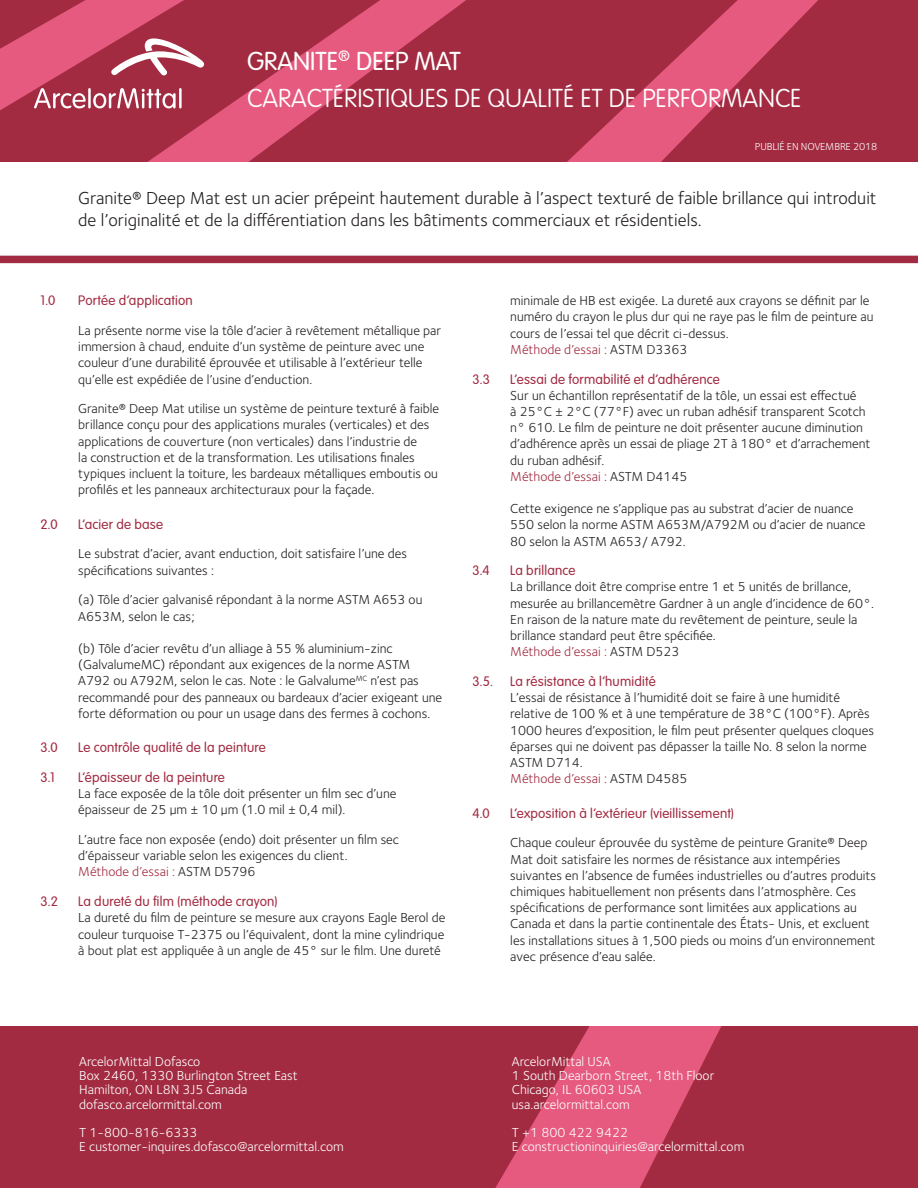
<style>
.page{position:relative;width:918px;height:1188px;background:#a22b41}
.page>*{position:absolute;margin:0;border:0;box-sizing:border-box;transform-origin:0 0}
.t1{font:100 25.5px "VAG Rounded";color:#fff}
.t2{font:300 25.5px "VAG Rounded";color:#fff}
.Body{font:18px/21.6px "Foundry Sterling";color:#231f20}
.subtitle{font:13.5px/16.2px "Foundry Sterling";color:#231f20}
.Body-2{font:13.5px/16.2px "Foundry Sterling";color:#231f20}
.t3{font:13.5px "Foundry Sterling";color:#fff}
.subtitle-2{font:300 13.5px "VAG Rounded";letter-spacing:.015em;color:#a22b41}
.Body-3{font:300 13.5px "VAG Rounded";letter-spacing:.015em;color:#a22b41}
.Captions{font:10.5px "Foundry Sterling";letter-spacing:-.015em;color:#fff}
.s1{font-family:"VAG Rounded";font-weight:300;color:#a22b41}
.s2{color:#a22b41}
</style>
<div class="page">
<svg style="left:495px;top:1026px;width:227px;height:162px;fill:#e55a7e"></svg>
<svg style="left:567px;top:0;width:251px;height:162px"></svg>
<svg style="left:0;top:0;width:466px;height:162px"></svg>
<div style="left:0;top:162px;width:918px;height:864px;background:#fff"></div>
<svg style="left:111px;top:38px;width:93px;height:37px"></svg>
<hr style="left:88px;top:88px;width:3px;height:20px;background:#fff">
<svg style="left:34px;top:88px;width:52px;height:20px"></svg>
<hr style="left:179px;top:88px;width:3px;height:20px;background:#fff">
<svg style="left:93px;top:88px;width:83px;height:20px"></svg>
<div style="left:0;top:256px;width:918px;height:7px;background:#a22b41"></div>
<p class="t2" style="left:247px;top:46px;width:215px">GRANITE<sup>®</sup> DEEP MAT</p>
<p class="t1" style="left:247px;top:84px;width:556px">CARACTÉRISTIQUES DE QUALITÉ ET DE PERFORMANCE</p>
<p class="Captions" style="left:755px;top:141px;width:124px">PUBLIÉ EN NOVEMBRE 2018</p>
<p class="Body" style="left:78px;top:187px;width:800px">Granite® Deep Mat est un acier prépeint hautement durable à l’aspect texturé de faible brillance qui introduit de l’originalité et de la différentiation dans les bâtiments commerciaux et résidentiels.</p>
<p class="subtitle-2" style="left:40px;top:293px;width:16px">1.0</p>
<p class="subtitle-2" style="left:78px;top:293px;width:116px">Portée d’application</p>
<p class="subtitle" style="left:78px;top:322px;width:364px">La présente norme vise la tôle d’acier à revêtement métallique par immersion à chaud, enduite d’un système de peinture avec une couleur d’une durabilité éprouvée et utilisable à l’extérieur telle qu’elle est expédiée de l’usine d’enduction.</p>
<p class="subtitle" style="left:78px;top:401px;width:362px">Granite® Deep Mat utilise un système de peinture texturé à faible brillance conçu pour des applications murales (verticales) et des applications de couverture (non verticales) dans l’industrie de<br>la construction et de la transformation. Les utilisations finales typiques incluent la toiture, les bardeaux métalliques emboutis ou profilés et les panneaux architecturaux pour la façade.</p>
<p class="subtitle-2" style="left:40px;top:516px;width:19px">2.0</p>
<p class="subtitle-2" style="left:78px;top:516px;width:86px">L’acier de base</p>
<p class="subtitle" style="left:78px;top:546px;width:330px">Le substrat d’acier, avant enduction, doit satisfaire l’une des spécifications suivantes :</p>
<p class="subtitle" style="left:78px;top:592px;width:346px">(a) Tôle d’acier galvanisé répondant à la norme ASTM A653 ou<br>A653M, selon le cas;</p>
<p class="subtitle" style="left:78px;top:640px;width:365px">(b) Tôle d’acier revêtu d’un alliage à 55 % aluminium-zinc (GalvalumeMC) répondant aux exigences de la norme ASTM A792 ou A792M, selon le cas. Note : le Galvalume<sup>MC</sup> n’est pas recommandé pour des panneaux ou bardeaux d’acier exigeant une forte déformation ou pour un usage dans des fermes à cochons.</p>
<p class="subtitle-2" style="left:40px;top:740px;width:19px">3.0</p>
<p class="subtitle-2" style="left:78px;top:740px;width:189px">Le contrôle qualité de la peinture</p>
<p class="subtitle-2" style="left:40px;top:769px;width:16px">3.1</p>
<p class="subtitle" style="left:78px;top:769px;width:320px"><span class="s1">L’épaisseur de la peinture<br></span>La face exposée de la tôle doit présenter un film sec d’une épaisseur de 25 μm ± 10 μm (1.0 mil ± 0,4 mil).</p>
<p class="subtitle" style="left:78px;top:832px;width:322px">L’autre face non exposée (endo) doit présenter un film sec d’épaisseur variable selon les exigences du client.<br><span class="s2">Méthode d’essai :</span> ASTM D5796</p>
<p class="subtitle-2" style="left:40px;top:894px;width:19px">3.2</p>
<p class="subtitle" style="left:78px;top:894px;width:369px"><span class="s1">La dureté du film (méthode crayon)<br></span>La dureté du film de peinture se mesure aux crayons Eagle Berol de couleur turquoise T-2375 ou l’équivalent, dont la mine cylindrique à bout plat est appliquée à un angle de 45° sur le film. Une dureté</p>
<p class="subtitle" style="left:510px;top:293px;width:365px">minimale de HB est exigée. La dureté aux crayons se définit par le numéro du crayon le plus dur qui ne raye pas le film de peinture au cours de l’essai tel que décrit ci-dessus.<br><span class="s2">Méthode d’essai :</span> ASTM D3363</p>
<p class="subtitle-2" style="left:472px;top:371px;width:19px">3.3</p>
<p class="subtitle" style="left:510px;top:371px;width:362px"><span class="s1">L’essai de formabilité et d’adhérence<br></span>Sur un échantillon représentatif de la tôle, un essai est effectué<br>à 25°C ± 2°C (77°F) avec un ruban adhésif transparent Scotch n° 610. Le film de peinture ne doit présenter aucune diminution d’adhérence après un essai de pliage 2T à 180° et d’arrachement du ruban adhésif.<br><span class="s2">Méthode d’essai :</span> ASTM D4145</p>
<p class="subtitle" style="left:510px;top:501px;width:357px">Cette exigence ne s’applique pas au substrat d’acier de nuance<br>550 selon la norme ASTM A653M/A792M ou d’acier de nuance<br>80 selon la ASTM A653/ A792.</p>
<p class="Body-3" style="left:472px;top:563px;width:19px">3.4</p>
<p class="Body-2" style="left:510px;top:563px;width:365px"><span class="s1">La brillance<br></span>La brillance doit être comprise entre 1 et 5 unités de brillance, mesurée au brillancemètre Gardner à un angle d’incidence de 60°.<br>En raison de la nature mate du revêtement de peinture, seule la brillance standard peut être spécifiée.<br><span class="s2">Méthode d’essai :</span> ASTM D523</p>
<p class="Body-3" style="left:472px;top:673px;width:22px">3.5.</p>
<p class="Body-2" style="left:510px;top:673px;width:365px"><span class="s1">La résistance à l’humidité<br></span>L’essai de résistance à l’humidité doit se faire à une humidité relative de 100 % et à une température de 38°C (100°F). Après 1000 heures d’exposition, le film peut présenter quelques cloques éparses qui ne doivent pas dépasser la taille No. 8 selon la norme ASTM D714.<br><span class="s2">Méthode d’essai :</span> ASTM D4585</p>
<p class="Body-3" style="left:472px;top:805px;width:19px">4.0</p>
<p class="Body-3" style="left:510px;top:805px;width:225px">L’exposition à l’extérieur (vieillissement)</p>
<p class="Body-2" style="left:510px;top:835px;width:367px">Chaque couleur éprouvée du système de peinture Granite® Deep Mat doit satisfaire les normes de résistance aux intempéries suivantes en l’absence de fumées industrielles ou d’autres produits chimiques habituellement non présents dans l’atmosphère. Ces spécifications de performance sont limitées aux applications au Canada et dans la partie continentale des États- Unis, et excluent les installations situes à 1,500 pieds ou moins d’un environnement avec présence d’eau salée.</p>
<p class="t3" style="left:79px;top:1054px;width:123px">ArcelorMittal Dofasco</p>
<p class="t3" style="left:79px;top:1068px;width:220px">Box 2460, 1330 Burlington Street East</p>
<p class="t3" style="left:79px;top:1082px;width:170px">Hamilton, ON L8N 3J5 Canada</p>
<p class="t3" style="left:79px;top:1096px;width:144px">dofasco.arcelormittal.com</p>
<p class="t3" style="left:79px;top:1125px;width:120px">T 1-800-816-6333</p>
<p class="t3" style="left:79px;top:1139px;width:266px">E customer-inquires.dofasco@arcelormittal.com</p>
<p class="t3" style="left:512px;top:1054px;width:100px">ArcelorMittal USA</p>
<p class="t3" style="left:512px;top:1068px;width:204px">1 South Dearborn Street, 18th Floor</p>
<p class="t3" style="left:512px;top:1082px;width:131px">Chicago, IL 60603 USA</p>
<p class="t3" style="left:512px;top:1096px;width:119px">usa.arcelormittal.com</p>
<p class="t3" style="left:512px;top:1125px;width:118px">T +1 800 422 9422</p>
<p class="t3" style="left:512px;top:1139px;width:234px">E constructioninquiries@arcelormittal.com</p>
</div>
